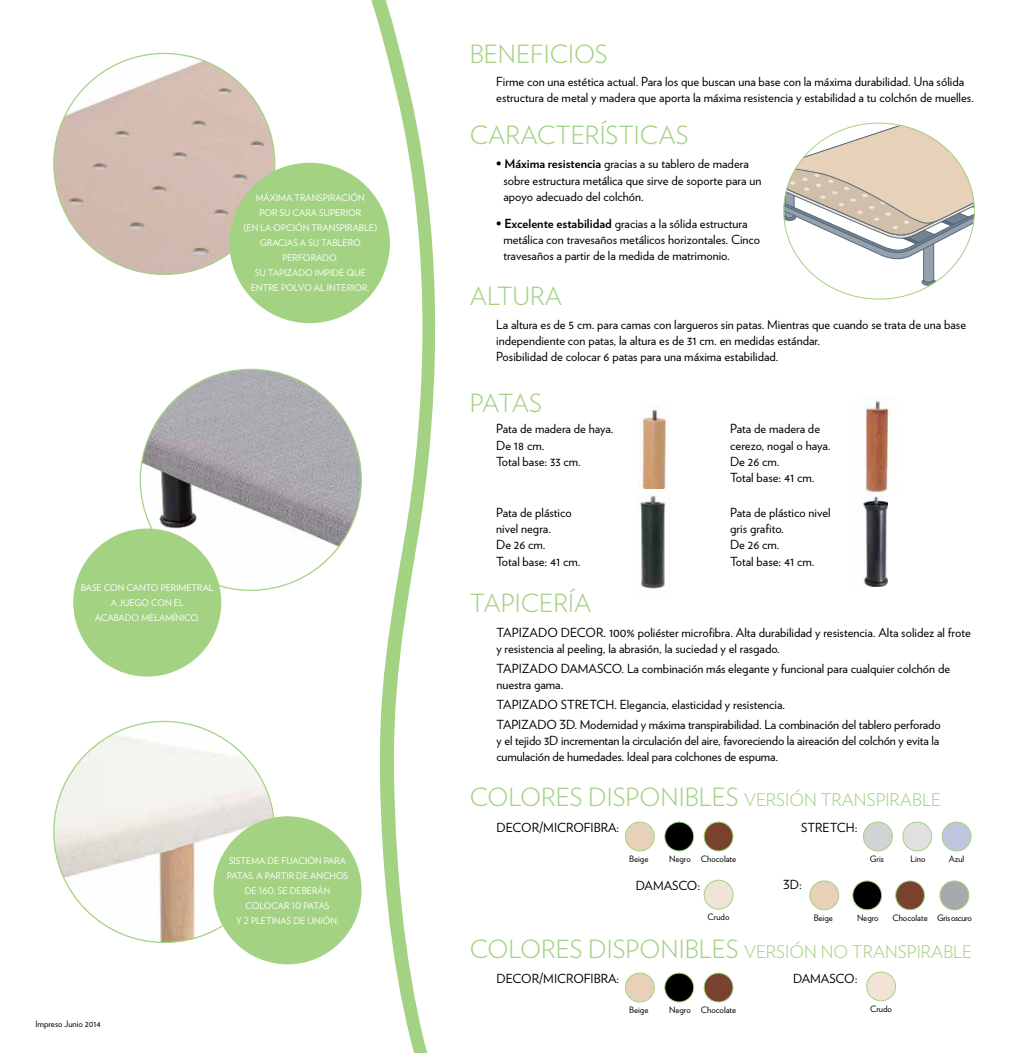
<style>
.page{position:relative;width:1028px;height:1053px;background:#fff}
.page>*{position:absolute;margin:0;border:0;box-sizing:border-box;transform-origin:0 0}
.t1{font:300 25px "Verlag";color:#a3d283}
.t2{font:300 17.5px "Verlag";color:#a3d283}
.t3{font:12.5px/16.2px "Verlag";color:#000}
.t4{font:9.12px/15px "Verlag";color:#fff}
.t5{font:9.12px/15px "Verlag";letter-spacing:.15em;color:#fff}
.t6{font:9.12px "Verlag";letter-spacing:.12em;color:#fff}
.t7{font:8.75px "Verlag";color:#000}
.s1{font-weight:700}
.s2{font-size:25px}
</style>
<div class="page">
<svg style="left:53px;top:0;width:382px;height:1052px"></svg>
<img style="left:54px;top:721px;width:221px;height:221px;border-radius:110px">
<div style="left:213px;top:816px;width:148px;height:148px;background:#a3d283;border-radius:50%"></div>
<img style="left:54px;top:53px;width:221px;height:221px">
<div style="left:229px;top:163px;width:161px;height:160px;background:#a3d283;border-radius:50%"></div>
<img style="left:140px;top:369px;width:221px;height:221px;border-radius:110px">
<div style="left:73px;top:528px;width:148px;height:148px;background:#a3d283;border-radius:50%"></div>
<img style="left:638px;top:405px;width:29px;height:84px">
<img style="left:861px;top:397px;width:33px;height:97px">
<img style="left:639px;top:496px;width:31px;height:93px">
<img style="left:863px;top:496px;width:24px;height:90px">
<svg style="left:783px;top:123px;width:191px;height:162px"></svg>
<div style="left:625px;top:822px;width:29px;height:28px;background:#e7d1b9;border-radius:50%"></div>
<div style="left:625px;top:821px;width:29px;height:30px;border:1px solid #a3d283;border-radius:50%"></div>
<div style="left:704px;top:822px;width:29px;height:28px;background:#79422f;border-radius:50%"></div>
<div style="left:704px;top:821px;width:29px;height:30px;border:1px solid #a3d283;border-radius:50%"></div>
<div style="left:665px;top:822px;width:28px;height:28px;background:#000;border-radius:50%"></div>
<div style="left:664px;top:821px;width:30px;height:30px;border:1px solid #a3d283;border-radius:50%"></div>
<div style="left:625px;top:973px;width:29px;height:28px;background:#e7d1b9;border-radius:50%"></div>
<div style="left:625px;top:972px;width:29px;height:30px;border:1px solid #a3d283;border-radius:50%"></div>
<div style="left:704px;top:973px;width:29px;height:28px;background:#79422f;border-radius:50%"></div>
<div style="left:704px;top:972px;width:29px;height:30px;border:1px solid #a3d283;border-radius:50%"></div>
<div style="left:665px;top:973px;width:28px;height:28px;background:#000;border-radius:50%"></div>
<div style="left:664px;top:972px;width:30px;height:30px;border:1px solid #a3d283;border-radius:50%"></div>
<div style="left:704px;top:880px;width:29px;height:29px;background:#f1e4d7;border-radius:50%"></div>
<div style="left:704px;top:879px;width:29px;height:30px;border:1px solid #a3d283;border-radius:50%"></div>
<div style="left:940px;top:880px;width:28px;height:29px;background:#a7a9ac;border-radius:50%"></div>
<div style="left:939px;top:880px;width:30px;height:30px;border:1px solid #a3d283;border-radius:50%"></div>
<div style="left:810px;top:880px;width:28px;height:29px;background:#e7d1b9;border-radius:50%"></div>
<div style="left:809px;top:880px;width:30px;height:30px;border:1px solid #a3d283;border-radius:50%"></div>
<div style="left:895px;top:880px;width:29px;height:29px;background:#79422f;border-radius:50%"></div>
<div style="left:895px;top:880px;width:29px;height:30px;border:1px solid #a3d283;border-radius:50%"></div>
<div style="left:852px;top:880px;width:29px;height:29px;background:#000;border-radius:50%"></div>
<div style="left:852px;top:880px;width:30px;height:30px;border:1px solid #a3d283;border-radius:50%"></div>
<div style="left:863px;top:822px;width:29px;height:28px;background:#d1d3d4;border-radius:50%"></div>
<div style="left:863px;top:821px;width:29px;height:30px;border:1px solid #a3d283;border-radius:50%"></div>
<div style="left:942px;top:822px;width:29px;height:28px;background:#c0c4df;border-radius:50%"></div>
<div style="left:942px;top:821px;width:29px;height:30px;border:1px solid #a3d283;border-radius:50%"></div>
<div style="left:902px;top:822px;width:29px;height:28px;background:#e2e0df;border-radius:50%"></div>
<div style="left:902px;top:821px;width:30px;height:30px;border:1px solid #a3d283;border-radius:50%"></div>
<div style="left:866px;top:971px;width:29px;height:29px;background:#f1e4d7;border-radius:50%"></div>
<div style="left:866px;top:971px;width:29px;height:30px;border:1px solid #a3d283;border-radius:50%"></div>
<p class="t4" style="left:259px;top:189px;width:99px;text-indent:-4px">Máxima transpiración por</p>
<p class="t5" style="left:243px;top:204px;width:112px;text-indent:36px">su cara superior (en la opc</p>
<p class="t4" style="left:293px;top:219px;width:86px">ión transpirable)</p>
<p class="t4" style="left:260px;top:234px;width:85px">gracias a su tablero</p>
<p class="t4" style="left:282px;top:249px;width:7px">perfor</p>
<p class="t4" style="left:316px;top:249px;width:24px">ado.</p>
<p class="t4" style="left:255px;top:264px;width:111px">Su tapizado impide que</p>
<p class="t4" style="left:251px;top:279px;width:7px">entre</p>
<p class="t4" style="left:281px;top:279px;width:55px">polvo al inter</p>
<p class="t4" style="left:352px;top:279px;width:19px">ior.</p>
<p class="t4" style="left:81px;top:580px;width:31px">Base con</p>
<p class="t4" style="left:126px;top:580px;width:20px">canto</p>
<p class="t4" style="left:161px;top:580px;width:25px">perimetr</p>
<p class="t4" style="left:203px;top:580px;width:10px">al</p>
<p class="t4" style="left:111px;top:595px;width:48px">a juego con</p>
<p class="t4" style="left:174px;top:595px;width:6px">el</p>
<p class="t4" style="left:95px;top:610px;width:54px">acabado mel</p>
<p class="t4" style="left:159px;top:610px;width:42px">amín ico.</p>
<p class="t7" style="left:35px;top:1016px;width:67px">Impreso Junio 2014</p>
<p class="t4" style="left:229px;top:852px;width:14px">Sistem</p>
<p class="t6" style="left:259px;top:853px;width:88px">a de fijación para</p>
<p class="t4" style="left:227px;top:867px;width:97px">patas. A part ir de anchos</p>
<p class="t4" style="left:245px;top:882px;width:85px">de 160, se de berán</p>
<p class="t4" style="left:246px;top:897px;width:8px">coloc</p>
<p class="t4" style="left:278px;top:897px;width:52px">ar 10 patas</p>
<p class="t4" style="left:236px;top:912px;width:21px">y 2 plet</p>
<p class="t4" style="left:272px;top:912px;width:69px">inas de unión.</p>
<h1 class="t1" style="left:469px;top:35px;width:140px">BENEFICIOS</h1>
<p class="t3" style="left:496px;top:73px;width:479px">Firme con una estética actual. Para los que buscan una base con la máxima durabilidad. Una sólida estructura de metal y madera que aporta la máxima resistencia y estabilidad a tu colchón de muelles.</p>
<h1 class="t1" style="left:469px;top:116px;width:220px">CARACTERÍSTICAS</h1>
<p class="t3" style="left:503px;top:155px;width:259px;text-indent:-7px"><span class="s1">• Máxima resistencia</span> gracias a su tablero de madera sobre estructura metálica que sirve de soporte para un apoyo adecuado del colchón.</p>
<p class="t3" style="left:503px;top:214px;width:258px;text-indent:-7px"><span class="s1">• Excelente estabilidad</span> gracias a la sólida estructura metálica con travesaños metálicos horizontales. Cinco travesaños a partir de la medida de matrimonio.</p>
<h1 class="t1" style="left:469px;top:278px;width:94px">ALTURA</h1>
<p class="t3" style="left:496px;top:315px;width:471px">La altura es de 5 cm. para camas con largueros sin patas. Mientras que cuando se trata de una base independiente con patas, la altura es de 31 cm. en medidas estándar.<br>Posibilidad de colocar 6 patas para una máxima estabilidad.</p>
<h1 class="t1" style="left:469px;top:385px;width:29px">PATAS</h1>
<p class="t3" style="left:496px;top:420px;width:119px">Pata de madera de haya.<br>De 18 cm.<br>Total base: 33 cm.</p>
<p class="t3" style="left:730px;top:420px;width:102px">Pata de madera de cerezo, nogal o haya.<br>De 26 cm.<br>Total base: 41 cm.</p>
<p class="t3" style="left:496px;top:503px;width:86px">Pata de plástico nivel negra.<br>De 26 cm.<br>Total base: 41 cm.</p>
<p class="t3" style="left:730px;top:503px;width:102px">Pata de plástico nivel gris grafito.<br>De 26 cm.<br>Total base: 41 cm.</p>
<h1 class="t1" style="left:470px;top:585px;width:123px">TAPICERÍA</h1>
<p class="t3" style="left:496px;top:623px;width:476px;text-indent:107px">. 100% poliéster microfibra. Alta durabilidad y resistencia. Alta solidez al frote y resistencia al peeling, la abrasión, la suciedad y el rasgado.</p>
<p class="t3" style="left:496px;top:659px;width:110px">Tapizado Damasco</p>
<p class="t3" style="left:621px;top:659px;width:330px">. La combinación más elegante y funcional para cualquier colchón de</p>
<p class="t3" style="left:496px;top:674px;width:446px;line-height:19.8px">nuestra gama.<br>Tapizado StreTch . Elegancia, elasticidad y resistencia.<br>Tapizado 3D. Modernidad y máxima transpirabilidad. La combinación del tablero perforado</p>
<p class="t3" style="left:496px;top:731px;width:444px">y el tejido 3D incrementan la circulación del aire, favoreciendo la aireación del colchón y evita la cumulación de humedades. Ideal para colchones de espuma.</p>
<p class="t3" style="left:496px;top:623px;width:83px">Tapizado Decor</p>
<h2 class="t2" style="left:470px;top:786px;width:472px"><span class="s2">COLORES DISPONIBLES</span> VERSIÓN TRANSPIRABLE</h2>
<p class="t3" style="left:496px;top:818px;width:19px">Decor</p>
<p class="t3" style="left:539px;top:818px;width:28px">/Microf</p>
<p class="t3" style="left:590px;top:818px;width:30px">ibra:</p>
<p class="t7" style="left:629px;top:852px;width:21px">Beige</p>
<p class="t7" style="left:669px;top:852px;width:69px">Negro Chocolate</p>
<p class="t3" style="left:636px;top:876px;width:46px">Damasco</p>
<p class="t3" style="left:697px;top:876px;width:4px">:</p>
<p class="t7" style="left:707px;top:910px;width:23px">Crudo</p>
<p class="t3" style="left:801px;top:818px;width:15px">Stretch</p>
<p class="t3" style="left:854px;top:818px;width:4px">:</p>
<p class="t3" style="left:783px;top:875px;width:20px">3d:</p>
<p class="t7" style="left:869px;top:852px;width:16px">Gris</p>
<p class="t7" style="left:910px;top:852px;width:16px">Lino</p>
<p class="t7" style="left:948px;top:852px;width:17px">Azul</p>
<p class="t7" style="left:813px;top:911px;width:21px">Beige</p>
<p class="t7" style="left:857px;top:911px;width:23px">Negro</p>
<p class="t7" style="left:892px;top:911px;width:81px">Chocolate Gris oscuro</p>
<h2 class="t2" style="left:470px;top:938px;width:504px"><span class="s2">COLORES DISPONIBLES</span> VERSIÓN NO TRANSPIRABLE</h2>
<p class="t3" style="left:496px;top:969px;width:19px">Decor</p>
<p class="t3" style="left:539px;top:969px;width:28px">/Microf</p>
<p class="t3" style="left:590px;top:969px;width:30px">ibra:</p>
<p class="t7" style="left:629px;top:1003px;width:21px">Beige</p>
<p class="t7" style="left:669px;top:1003px;width:69px">Negro Chocolate</p>
<p class="t3" style="left:793px;top:969px;width:46px">Damasco</p>
<p class="t3" style="left:854px;top:969px;width:4px">:</p>
<p class="t7" style="left:870px;top:1002px;width:23px">Crudo</p>
</div>
